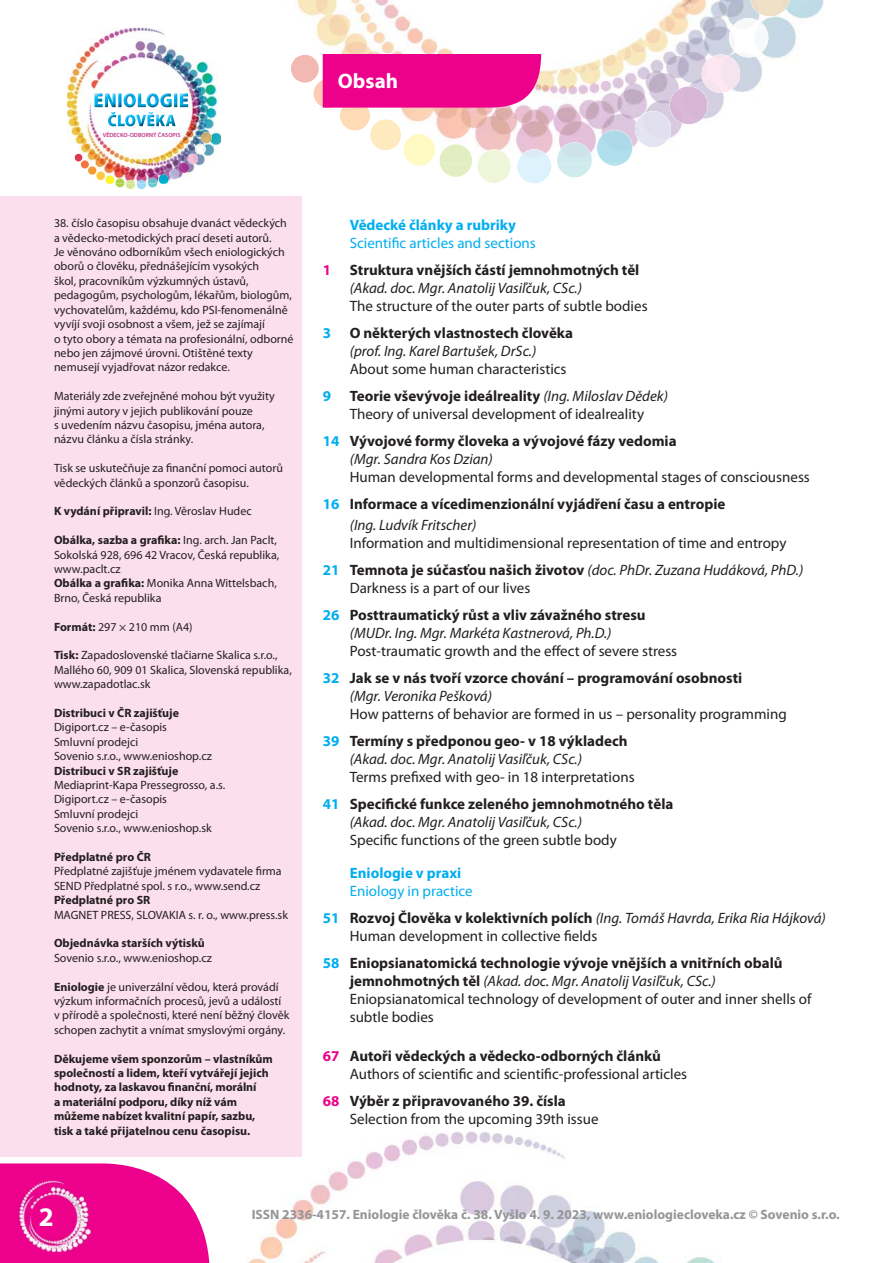
<style>
.page{position:relative;width:893px;height:1263px;background:#fff}
.page>*{position:absolute;margin:0;border:0;box-sizing:border-box;transform-origin:0 0}
.t1{font:700 27px "Myriad Pro";color:#fff}
.t2{font:700 21px "Myriad Pro";color:#fff}
.t3{font:15px/27px "Myriad Pro";color:#231f20}
.t4{font:700 15px/27px "Myriad Pro";color:#231f20}
.t5{font:italic 15px/27px "Myriad Pro";color:#231f20}
.t6{font:700 15px "Myriad Pro";color:#00aeef}
.t7{font:700 13.5px "Myriad Pro";color:#939598}
.t8{font:12px/14.4px "Myriad Pro";color:#231f20}
.t9{font:700 12px/14.4px "Myriad Pro";color:#231f20}
.t10{font:600 6px "Myriad Pro";color:#c13284}
.s1{font-weight:400}
.s2{font-weight:700}
.s3{font-weight:400;color:#00aeef}
.s4{color:#ec008c}
.s5{font-weight:700;color:#00aeef}
.s6{font-style:italic}
.s7{color:#00aeef}
.s8{font-style:normal;color:#00aeef}
.s9{font-weight:700;font-style:normal;color:#00aeef}
.s10{font-weight:700;font-style:normal}
.s11{font-weight:700;color:#ec008c}
</style>
<div class="page">
<img style="left:248px;top:1131px;width:467px;height:132px">
<img style="left:416px;top:1258px;width:121px;height:5px">
<svg style="left:0;top:1163px;width:210px;height:100px;background:#ee259d"></svg>
<img style="left:20px;top:1180px;width:71px;height:72px">
<img style="left:297px;top:0;width:526px;height:151px">
<img style="left:670px;top:86px;width:38px;height:38px">
<img style="left:702px;top:55px;width:38px;height:38px">
<img style="left:729px;top:18px;width:39px;height:39px">
<img style="left:750px;top:0;width:40px;height:16px">
<img style="left:635px;top:111px;width:36px;height:36px">
<svg style="left:606px;top:163px;width:18px;height:3px"></svg>
<img style="left:597px;top:130px;width:35px;height:33px">
<img style="left:557px;top:142px;width:35px;height:21px">
<img style="left:517px;top:149px;width:34px;height:14px">
<img style="left:478px;top:149px;width:33px;height:14px">
<svg style="left:440px;top:163px;width:152px;height:20px"></svg>
<img style="left:439px;top:144px;width:33px;height:19px">
<svg style="left:411px;top:163px;width:17px;height:3px"></svg>
<img style="left:403px;top:134px;width:32px;height:29px">
<img style="left:370px;top:119px;width:31px;height:31px">
<img style="left:340px;top:108px;width:30px;height:23px">
<img style="left:313px;top:79px;width:10px;height:29px">
<img style="left:291px;top:55px;width:28px;height:28px">
<img style="left:425px;top:0;width:209px;height:14px">
<img style="left:67px;top:28px;width:154px;height:127px">
<img style="left:74px;top:132px;width:138px;height:57px">
<svg style="left:108px;top:115px;width:3px;height:11px"></svg>
<svg style="left:156px;top:115px;width:20px;height:11px"></svg>
<img style="left:111px;top:112px;width:42px;height:14px">
<img style="left:118px;top:93px;width:54px;height:14px">
<img style="left:124px;top:93px;width:12px;height:14px">
<img style="left:174px;top:93px;width:14px;height:14px">
<img style="left:105px;top:93px;width:11px;height:14px">
<img style="left:94px;top:93px;width:9px;height:14px">
<div style="left:0;top:196px;width:301px;height:961px;background:#fcdfec"></div>
<div style="left:323px;top:54px;width:218px;height:54px;background:#ec008c"></div>
<p class="t10" style="left:103px;top:132px;width:79px">VĚDECKO-ODBORNÝ ČASOPIS</p>
<h2 class="t2" style="left:338px;top:73px;width:62px">Obsah</h2>
<p class="t8" style="left:54px;top:217px;width:241px">38. číslo časopisu obsahuje dvanáct vědeckých a vědecko-metodických prací deseti autorů.<br>Je věnováno odborníkům všech eniologických oborů o člověku, přednášejícím vysokých<br>škol, pracovníkům výzkumných ústavů, pedagogům, psychologům, lékařům, biologům, vychovatelům, každému, kdo PSI-fenomenálně vyvíjí svoji osobnost a všem, jež se zajímají<br>o tyto obory a témata na profesionální, odborné nebo jen zájmové úrovni. Otištěné texty nemusejí vyjadřovat názor redakce.</p>
<p class="t8" style="left:54px;top:390px;width:222px">Materiály zde zveřejněné mohou být využity jinými autory v jejich publikování pouze<br>s uvedením názvu časopisu, jména autora, názvu článku a čísla stránky.</p>
<p class="t8" style="left:54px;top:462px;width:230px">Tisk se uskutečňuje za finanční pomoci autorů vědeckých článků a sponzorů časopisu.</p>
<p class="t9" style="left:54px;top:505px;width:199px">K vydání připravil: <span class="s1">Ing. Věroslav Hudec</span></p>
<p class="t8" style="left:54px;top:534px;width:227px"><span class="s2">Obálka, sazba a grafika:</span> Ing. arch. Jan Paclt, Sokolská 928, 696 42 Vracov, Česká republika, www.paclt.cz<br><span class="s2">Obálka a grafika:</span> Monika Anna Wittelsbach, Brno, Česká republika</p>
<p class="t8" style="left:54px;top:620px;width:140px"><span class="s2">Formát:</span> 297 × 210 mm (A4)</p>
<p class="t8" style="left:54px;top:649px;width:239px"><span class="s2">Tisk:</span> Zapadoslovenské tlačiarne Skalica s.r.o.,<br>Mallého 60, 909 01 Skalica, Slovenská republika, www.zapadotlac.sk</p>
<p class="t9" style="left:54px;top:707px;width:127px">Distribuci v ČR zajišťuje</p>
<p class="t8" style="left:54px;top:721px;width:159px">Digiport.cz – e-časopis<br>Smluvní prodejci<br>Sovenio s.r.o., www.enioshop.cz</p>
<p class="t9" style="left:54px;top:764px;width:126px">Distribuci v SR zajišťuje</p>
<p class="t8" style="left:54px;top:779px;width:173px">Mediaprint-Kapa Pressegrosso, a.s.<br>Digiport.cz – e-časopis<br>Smluvní prodejci<br>Sovenio s.r.o., www.enioshop.sk</p>
<p class="t9" style="left:54px;top:851px;width:98px">Předplatné pro ČR</p>
<p class="t8" style="left:54px;top:865px;width:229px">Předplatné zajišťuje jménem vydavatele firma<br>SEND Předplatné spol. s r.o., www.send.cz</p>
<p class="t9" style="left:54px;top:894px;width:98px">Předplatné pro SR</p>
<p class="t8" style="left:54px;top:908px;width:235px">MAGNET PRESS, SLOVAKIA s. r. o., www.press.sk</p>
<p class="t9" style="left:54px;top:937px;width:152px">Objednávka starších výtisků</p>
<p class="t8" style="left:54px;top:952px;width:159px">Sovenio s.r.o., www.enioshop.cz</p>
<p class="t8" style="left:54px;top:980px;width:237px"><span class="s2">Eniologie</span> je univerzální vědou, která provádí výzkum informačních procesů, jevů a událostí v přírodě a společnosti, které není běžný člověk schopen zachytit a vnímat smyslovými orgány.</p>
<p class="t9" style="left:54px;top:1052px;width:220px">Děkujeme všem sponzorům – vlastníkům společností a lidem, kteří vytvářejí jejich hodnoty, za laskavou finanční, morální<br>a materiální podporu, díky níž vám můžeme nabízet kvalitní papír, sazbu, tisk a také přijatelnou cenu časopisu.</p>
<p class="t6" style="left:350px;top:219px;width:168px">Vědecké články a rubriky</p>
<p class="t4" style="left:323px;top:231px;width:318px;text-indent:27px"><span class="s3">Scientific articles and sections<br></span><span class="s4">1</span> Struktura vnějších částí jemnohmotných těl</p>
<p class="t5" style="left:350px;top:276px;width:234px">(Akad. doc. Mgr. Anatolij Vasiľčuk, CSc.)</p>
<p class="t3" style="left:323px;top:294px;width:326px;text-indent:27px">The structure of the outer parts of subtle bodies<br><span class="s5">3</span> <span class="s2">O některých vlastnostech člověka</span></p>
<p class="t5" style="left:350px;top:339px;width:188px">(prof. Ing. Karel Bartušek, DrSc.)</p>
<p class="t3" style="left:323px;top:357px;width:347px;text-indent:27px">About some human characteristics<br><span class="s5">9</span> <span class="s2">Teorie vševývoje ideálreality</span> <span class="s6">(Ing. Miloslav Dědek)</span></p>
<p class="t3" style="left:323px;top:402px;width:355px;text-align:center">Theory of universal development of idealreality<br><span class="s5">14</span> <span class="s2">Vývojové formy človeka a vývojové fázy vedomia</span></p>
<p class="t5" style="left:350px;top:447px;width:145px">(Mgr. Sandra Kos Dzian)</p>
<p class="t3" style="left:323px;top:465px;width:489px;text-indent:27px">Human developmental forms and developmental stages of consciousness<br><span class="s5">16</span> <span class="s2">Informace a vícedimenzionální vyjádření času a entropie</span></p>
<p class="t5" style="left:350px;top:513px;width:128px">(Ing. Ludvík Fritscher)</p>
<p class="t3" style="left:323px;top:531px;width:482px;text-indent:27px">Information and multidimensional representation of time and entropy<br><span class="s5">21</span> <span class="s2">Temnota je súčasťou našich životov</span> <span class="s6">(doc. PhDr. Zuzana Hudáková, PhD.)</span></p>
<p class="t4" style="left:323px;top:576px;width:324px;text-indent:27px"><span class="s1">Darkness is a part of our lives<br></span><span class="s7">26</span> Posttraumatický růst a vliv závažného stresu</p>
<p class="t5" style="left:350px;top:621px;width:263px">(MUDr. Ing. Mgr. Markéta Kastnerová, Ph.D.)</p>
<p class="t4" style="left:323px;top:639px;width:421px;text-indent:27px"><span class="s1">Post-traumatic growth and the effect of severe stress<br></span><span class="s7">32</span> Jak se v nás tvoří vzorce chování – programování osobnosti</p>
<p class="t5" style="left:350px;top:684px;width:144px">(Mgr. Veronika Pešková)</p>
<p class="t3" style="left:323px;top:702px;width:465px;text-indent:27px">How patterns of behavior are formed in us – personality programming<br><span class="s5">39</span> <span class="s2">Termíny s předponou geo- v 18 výkladech</span></p>
<p class="t5" style="left:350px;top:747px;width:234px">(Akad. doc. Mgr. Anatolij Vasiľčuk, CSc.)</p>
<p class="t4" style="left:323px;top:765px;width:352px;text-indent:27px"><span class="s1">Terms prefixed with geo- in 18 interpretations<br></span><span class="s7">41</span> Specifické funkce zeleného jemnohmotného těla</p>
<p class="t5" style="left:350px;top:810px;width:234px">(Akad. doc. Mgr. Anatolij Vasiľčuk, CSc.)</p>
<p class="t3" style="left:350px;top:828px;width:269px">Specific functions of the green subtle body</p>
<p class="t6" style="left:350px;top:868px;width:113px">Eniologie v praxi</p>
<p class="t5" style="left:323px;top:879px;width:505px;text-indent:27px"><span class="s8">Eniology in practice<br></span><span class="s9">51</span> <span class="s10">Rozvoj Člověka v kolektivních polích</span> (Ing. Tomáš Havrda, Erika Ria Hájková)</p>
<p class="t4" style="left:323px;top:924px;width:461px;text-indent:27px"><span class="s1">Human development in collective fields<br></span><span class="s7">58</span> Eniopsianatomická technologie vývoje vnějších a vnitřních obalů</p>
<p class="t3" style="left:350px;top:974px;width:463px;line-height:18px"><span class="s2">jemnohmotných těl</span> <span class="s6">(Akad. doc. Mgr. Anatolij Vasiľčuk, CSc.)<br></span>Eniopsianatomical technology of development of outer and inner shells of subtle bodies</p>
<p class="t3" style="left:350px;top:1049px;width:339px;line-height:18px;text-indent:-27px"><span class="s11">67</span> <span class="s2">Autoři vědeckých a vědecko-odborných článků<br></span>Authors of scientific and scientific-professional articles</p>
<p class="t3" style="left:350px;top:1094px;width:250px;line-height:18px;text-indent:-27px"><span class="s11">68</span> <span class="s2">Výběr z připravovaného 39. čísla<br></span>Selection from the upcoming 39th issue</p>
<h1 class="t1" style="left:39px;top:1207px;width:16px">2</h1>
<p class="t7" style="left:252px;top:1209px;width:589px">ISSN 2336-4157. Eniologie člověka č. 38. Vyšlo 4. 9. 2023, www.eniologiecloveka.cz © Sovenio s.r.o.</p>
</div>
